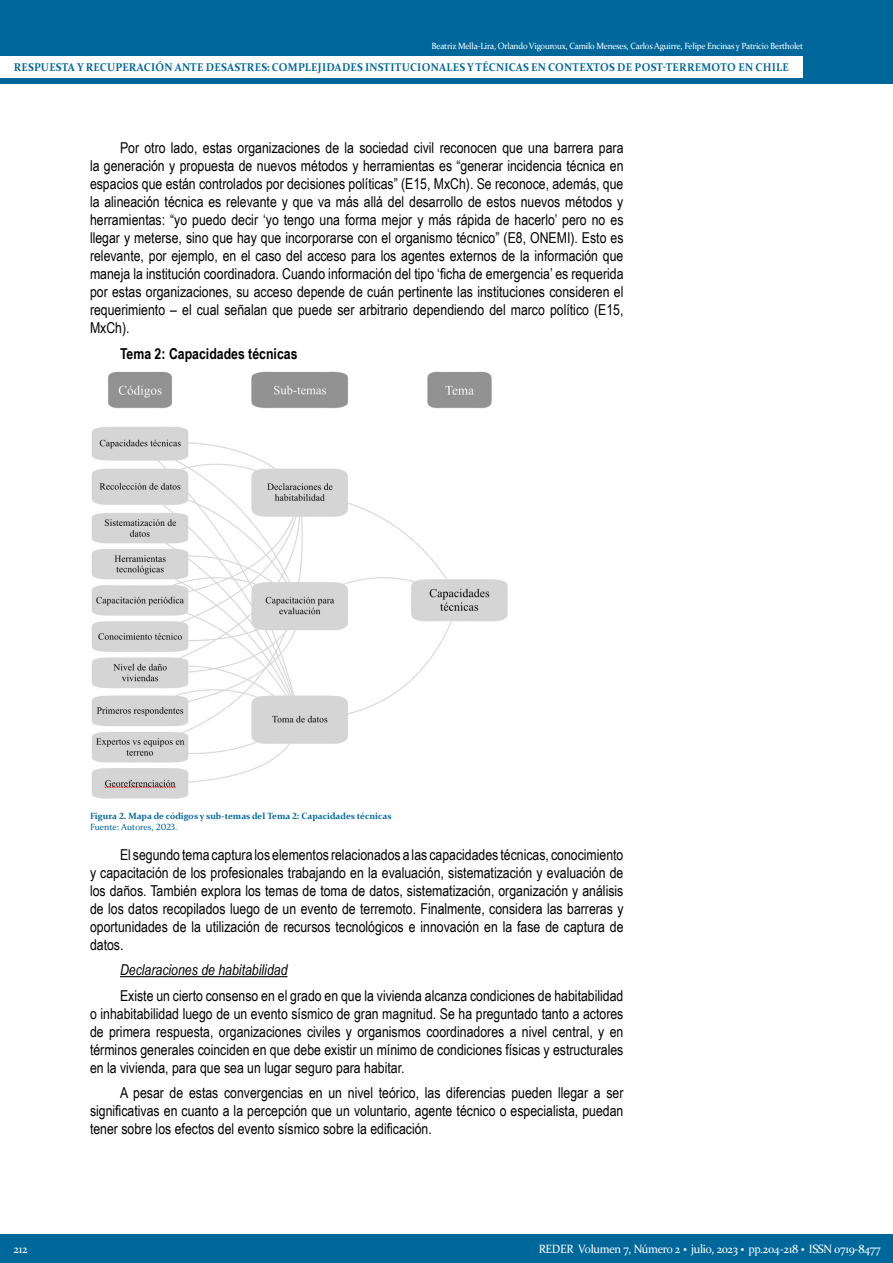
<style>
.page{position:relative;width:893px;height:1263px;background:#fff}
.page>*{position:absolute;margin:0;border:0;box-sizing:border-box;transform-origin:0 0}
.Cuerpo{font:15px/18px "Arial Narrow";color:#000;text-align:justify}
.Subtítulos_03{font:italic 15px "Arial Narrow";color:#000}
.Subtítulos_02{font:700 15px "Arial Narrow";color:#000}
.t1{font:12px "Constantia";letter-spacing:-.025em;color:#fff;scale:.95 1}
.t2{font:700 11.25px "Constantia";letter-spacing:.02em;color:#00679b;scale:.95 1}
.t3{font:9px "Constantia";letter-spacing:-.025em;color:#fff;scale:.95 1}
.Pie_de_foto{font:700 9px "Constantia";color:#00679b}
.Pie_de_foto-2{font:9px "Constantia";letter-spacing:-.005em;color:#00679b}
.s1{font-weight:700;font-size:18px}
</style>
<div class="page">
<hr style="left:120px;top:976px;width:168px;height:1px;background:#000">
<img style="left:91px;top:371px;width:417px;height:428px">
<div style="left:0;top:0;width:893px;height:84px;background:#00679b"></div>
<div style="left:0;top:56px;width:803px;height:22px;background:#fff"></div>
<div style="left:0;top:1234px;width:893px;height:29px;background:#00679b"></div>
<p class="t3" style="left:432px;top:40px;width:393px">Beatriz Mella-Lira, Orlando Vigouroux, Camilo Meneses, Carlos Aguirre, Felipe Encinas y Patricio Bertholet</p>
<p class="t2" style="left:14px;top:60px;width:817px">RESPUESTA Y RECUPERACIÓN ANTE DESASTRES: COMPLEJIDADES INSTITUCIONALES Y TÉCNICAS EN CONTEXTOS DE POST-TERREMOTO EN CHILE</p>
<p class="Cuerpo" style="left:90px;top:139px;width:535px;text-indent:30px">Por otro lado, estas organizaciones de la sociedad civil reconocen que una barrera para la generación y propuesta de nuevos métodos y herramientas es “generar incidencia técnica en espacios que están controlados por decisiones políticas” (E15, MxCh). Se reconoce, además, que la alineación técnica es relevante y que va más allá del desarrollo de estos nuevos métodos y herramientas: “yo puedo decir ‘yo tengo una forma mejor y más rápida de hacerlo’ pero no es llegar y meterse, sino que hay que incorporarse con el organismo técnico” (E8, ONEMI). Esto es relevante, por ejemplo, en el caso del acceso para los agentes externos de la información que maneja la institución coordinadora. Cuando información del tipo ‘ficha de emergencia’ es requerida por estas organizaciones, su acceso depende de cuán pertinente las instituciones consideren el requerimiento – el cual señalan que puede ser arbitrario dependiendo del marco político (E15, MxCh).</p>
<p class="Subtítulos_02" style="left:120px;top:342px;width:179px">Tema 2: Capacidades técnicas</p>
<p class="Pie_de_foto" style="left:90px;top:810px;width:303px">Figura 2. Mapa de códigos y sub-temas del Tema 2: Capacidades técnicas</p>
<p class="Pie_de_foto-2" style="left:90px;top:820px;width:89px">Fuente: Autores, 2023.</p>
<p class="Cuerpo" style="left:90px;top:845px;width:535px;text-indent:30px">El segundo tema captura los elementos relacionados a las capacidades técnicas, conocimiento y capacitación de los profesionales trabajando en la evaluación, sistematización y evaluación de los daños. También explora los temas de toma de datos, sistematización, organización y análisis de los datos recopilados luego de un evento de terremoto. Finalmente, considera las barreras y oportunidades de la utilización de recursos tecnológicos e innovación en la fase de captura de datos.</p>
<p class="Subtítulos_03" style="left:120px;top:959px;width:169px">Declaraciones de habitabilidad</p>
<p class="Cuerpo" style="left:90px;top:986px;width:535px;text-indent:30px">Existe un cierto consenso en el grado en que la vivienda alcanza condiciones de habitabilidad o inhabitabilidad luego de un evento sísmico de gran magnitud. Se ha preguntado tanto a actores de primera respuesta, organizaciones civiles y organismos coordinadores a nivel central, y en términos generales coinciden en que debe existir un mínimo de condiciones físicas y estructurales en la vivienda, para que sea un lugar seguro para habitar.</p>
<p class="Cuerpo" style="left:90px;top:1083px;width:535px;text-indent:30px">A pesar de estas convergencias en un nivel teórico, las diferencias pueden llegar a ser significativas en cuanto a la percepción que un voluntario, agente técnico o especialista, puedan tener sobre los efectos del evento sísmico sobre la edificación.</p>
<p class="t1" style="left:14px;top:1241px;width:16px">212</p>
<p class="t1" style="left:539px;top:1240px;width:361px">REDER Volumen 7, Número 2 <span class="s1">·</span> julio, 2023 <span class="s1">·</span> pp.204-218 <span class="s1">·</span> ISSN 0719-8477</p>
</div>
